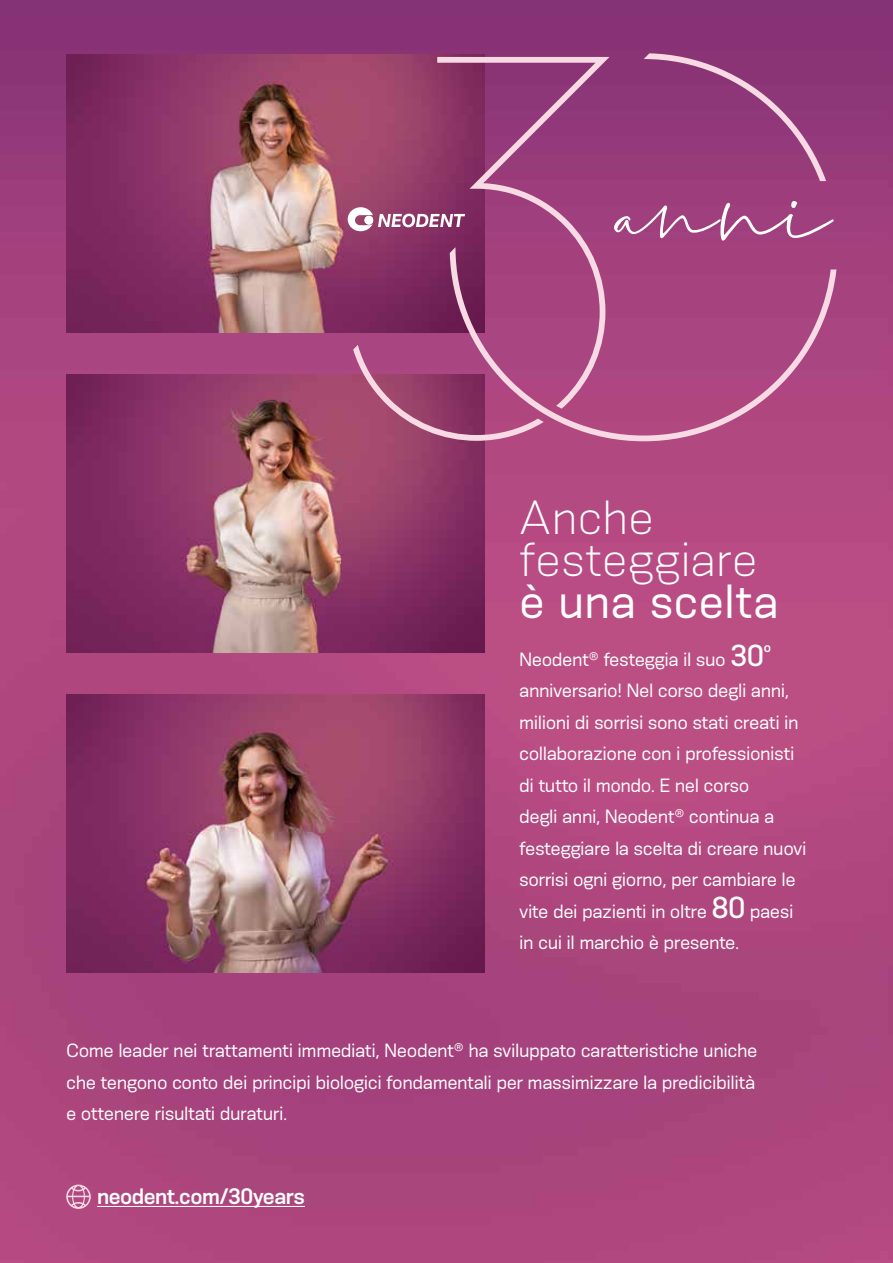
<style>
.page{position:relative;width:893px;height:1263px;background:#fff}
.page>*{position:absolute;margin:0;border:0;box-sizing:border-box;transform-origin:0 0}
.t1{font:300 45px/42px "Konsens";letter-spacing:-.005em;color:#fff}
.t2{font:45px "Konsens";letter-spacing:-.005em;color:#fff}
.t3{font:600 21px "Konsens";letter-spacing:-.025em;color:#fff}
.t4{font:18px/31.5px "Konsens";letter-spacing:-.025em;color:#fff}
.s1{font-weight:500;font-size:28.5px}
</style>
<div class="page">
<img style="left:0;top:0;width:893px;height:1263px">
<img style="left:66px;top:694px;width:418px;height:279px">
<img style="left:66px;top:374px;width:418px;height:279px">
<img style="left:66px;top:54px;width:418px;height:279px">
<svg style="left:437px;top:57px;width:172px;height:288px;background:#98437b"></svg>
<svg style="left:353px;top:345px;width:97px;height:96px;background:#a7507b"></svg>
<svg style="left:644px;top:53px;width:182px;height:128px;background:#96407e"></svg>
<svg style="left:450px;top:247px;width:386px;height:194px;background:#ab4b83"></svg>
<svg style="left:348px;top:207px;width:117px;height:24px"></svg>
<svg style="left:609px;top:201px;width:225px;height:40px;background:#ab568d"></svg>
<hr style="left:97px;top:1206px;width:208px;height:1px;background:#fff">
<svg style="left:66px;top:1184px;width:25px;height:25px"></svg>
<h1 class="t1" style="left:519px;top:496px;width:240px">Anche festeggiare</h1>
<h1 class="t2" style="left:519px;top:574px;width:261px">è una scelta</h1>
<p class="t4" style="left:519px;top:643px;width:289px">Neodent<sup>®</sup> festeggia il suo <span class="s1">30</span><sup>º </sup>anniversario! Nel corso degli anni, milioni di sorrisi sono stati creati in collaborazione con i professionisti di tutto il mondo. E nel corso<br>degli anni, Neodent<sup>®</sup> continua a festeggiare la scelta di creare nuovi sorrisi ogni giorno, per cambiare le vite dei pazienti in oltre <span class="s1">80</span> paesi in cui il marchio è presente.</p>
<p class="t4" style="left:66px;top:1034px;width:693px">Come leader nei trattamenti immediati, Neodent<sup>®</sup> ha sviluppato caratteristiche uniche che tengono conto dei principi biologici fondamentali per massimizzare la predicibilità e ottenere risultati duraturi.</p>
<p class="t3" style="left:97px;top:1183px;width:209px">neodent.com/30years</p>
</div>
